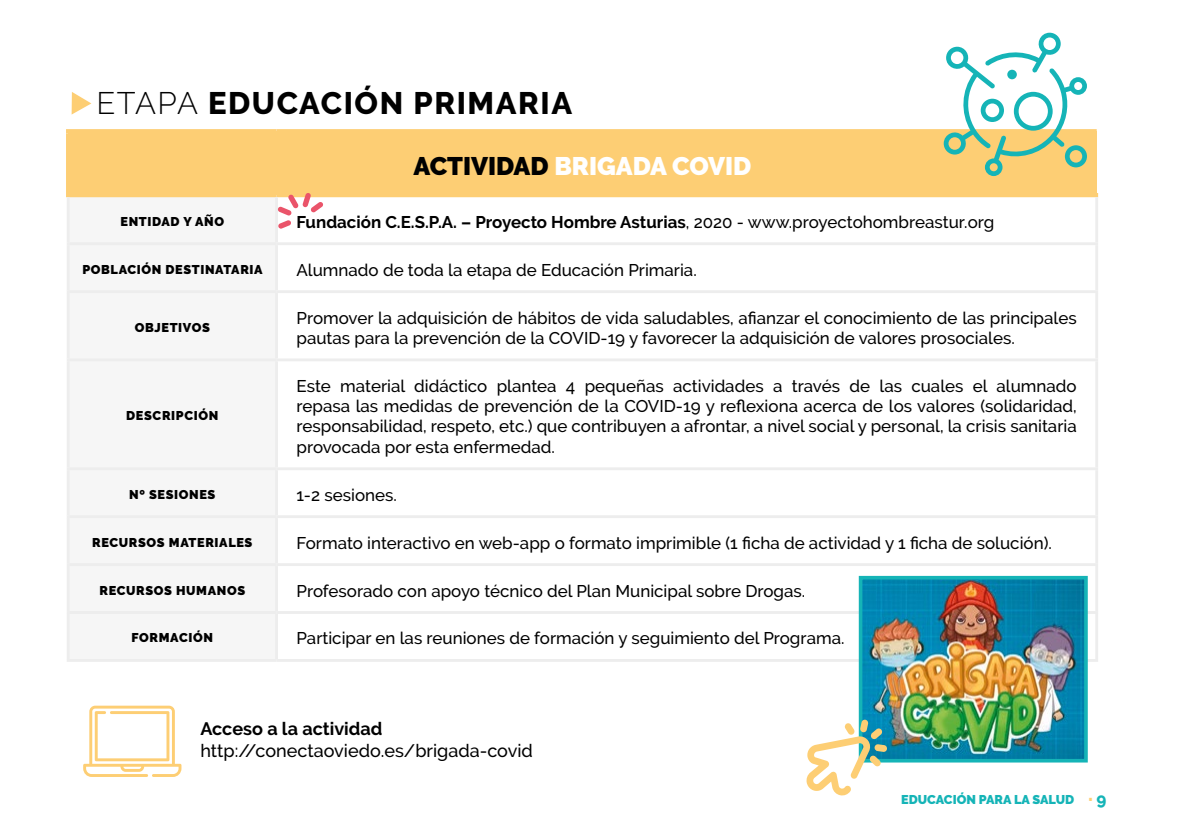
<style>
.page{position:relative;width:1191px;height:840px;background:#fff}
.page>*{position:absolute;margin:0;border:0;box-sizing:border-box;transform-origin:0 0}
.t1{font:800 31px "Raleway";letter-spacing:.05em;color:#000}
.t2{font:900 25.4px "Raleway";color:#fff}
.t3{font:500 18px "Raleway";color:#000}
.t4{font:700 18px "Raleway";color:#000}
.t5{font:500 17px/20.2px "Raleway";color:#000}
.t6{font:700 17px "Raleway";color:#000}
.t7{font:900 12.6px "Raleway";letter-spacing:.05em;color:#000}
.t8{font:900 12.6px "Raleway";color:#15b4b7}
.s1{font-weight:300}
.s2{color:#000}
.s3{font-weight:500}
.s4{font-size:17px;color:#fdce74}
.s5{font-weight:800;font-size:17px}
</style>
<div class="page">
<div style="left:68px;top:131px;width:1028px;height:64px;background:#fdce74"></div>
<div style="left:68px;top:195px;width:208px;height:48px;background:#f6f6f6"></div>
<svg style="left:278px;top:197px;width:817px;height:461px"></svg>
<div style="left:70px;top:245px;width:205px;height:369px;background:#f6f6f6"></div>
<svg style="left:66px;top:129px;width:210px;height:4px"></svg>
<hr style="left:66px;top:133px;width:4px;height:60px;background:#fdce74">
<svg style="left:276px;top:129px;width:820px;height:2px"></svg>
<hr style="left:66px;top:193px;width:210px;height:4px;background:#fdce74">
<hr style="left:276px;top:193px;width:822px;height:4px;background:#fdce74">
<hr style="left:67px;top:197px;width:3px;height:45px;background:#ededed">
<hr style="left:275px;top:197px;width:3px;height:45px;background:#ededed">
<hr style="left:1095px;top:197px;width:3px;height:45px;background:#ededed">
<hr style="left:67px;top:242px;width:209px;height:3px;background:#ededed">
<hr style="left:67px;top:245px;width:3px;height:45px;background:#ededed">
<hr style="left:276px;top:242px;width:822px;height:3px;background:#ededed">
<hr style="left:275px;top:245px;width:3px;height:45px;background:#ededed">
<hr style="left:1095px;top:245px;width:3px;height:45px;background:#ededed">
<hr style="left:67px;top:290px;width:209px;height:3px;background:#ededed">
<hr style="left:67px;top:293px;width:3px;height:65px;background:#ededed">
<hr style="left:276px;top:290px;width:822px;height:3px;background:#ededed">
<hr style="left:275px;top:293px;width:3px;height:65px;background:#ededed">
<hr style="left:1095px;top:293px;width:3px;height:65px;background:#ededed">
<hr style="left:67px;top:358px;width:209px;height:3px;background:#ededed">
<hr style="left:67px;top:361px;width:3px;height:106px;background:#ededed">
<hr style="left:276px;top:358px;width:822px;height:3px;background:#ededed">
<hr style="left:275px;top:361px;width:3px;height:106px;background:#ededed">
<hr style="left:1095px;top:361px;width:3px;height:106px;background:#ededed">
<hr style="left:67px;top:467px;width:209px;height:3px;background:#ededed">
<hr style="left:67px;top:470px;width:3px;height:45px;background:#ededed">
<hr style="left:276px;top:467px;width:822px;height:3px;background:#ededed">
<hr style="left:275px;top:470px;width:3px;height:45px;background:#ededed">
<hr style="left:1095px;top:470px;width:3px;height:45px;background:#ededed">
<hr style="left:67px;top:515px;width:209px;height:3px;background:#ededed">
<hr style="left:67px;top:518px;width:3px;height:45px;background:#ededed">
<hr style="left:276px;top:515px;width:822px;height:3px;background:#ededed">
<hr style="left:275px;top:518px;width:3px;height:45px;background:#ededed">
<hr style="left:1095px;top:518px;width:3px;height:45px;background:#ededed">
<hr style="left:67px;top:563px;width:209px;height:2px;background:#ededed">
<hr style="left:67px;top:565px;width:3px;height:45px;background:#ededed">
<hr style="left:276px;top:563px;width:822px;height:2px;background:#ededed">
<hr style="left:275px;top:565px;width:3px;height:45px;background:#ededed">
<hr style="left:1095px;top:565px;width:3px;height:45px;background:#ededed">
<hr style="left:67px;top:610px;width:209px;height:3px;background:#ededed">
<hr style="left:67px;top:613px;width:3px;height:45px;background:#ededed">
<hr style="left:276px;top:610px;width:822px;height:3px;background:#ededed">
<hr style="left:275px;top:613px;width:3px;height:45px;background:#ededed">
<hr style="left:1095px;top:613px;width:3px;height:45px;background:#ededed">
<hr style="left:67px;top:658px;width:209px;height:3px;background:#ededed">
<hr style="left:276px;top:658px;width:822px;height:3px;background:#ededed">
<svg style="left:277px;top:193px;width:46px;height:35px"></svg>
<img style="left:863px;top:580px;width:219px;height:177px">
<div style="left:858px;top:575px;width:229px;height:187px;border:4px solid #15b4b7"></div>
<svg style="left:943px;top:33px;width:144px;height:143px"></svg>
<svg style="left:72px;top:92px;width:19px;height:22px"></svg>
<svg style="left:806px;top:719px;width:81px;height:76px"></svg>
<svg style="left:83px;top:705px;width:98px;height:71px"></svg>
<h1 class="t1" style="left:96px;top:85px;width:477px"><span class="s1">ETAPA</span> EDUCACIÓN PRIMARIA</h1>
<h2 class="t2" style="left:413px;top:151px;width:339px"><span class="s2">ACTIVIDAD</span> BRIGADA COVID</h2>
<p class="t7" style="left:121px;top:214px;width:18px">ENTIDAD</p>
<p class="t7" style="left:183px;top:214px;width:42px">Y AÑO</p>
<p class="t6" style="left:296px;top:212px;width:699px">Fundación C.E.S.P.A. – Proyecto Hombre Asturias<span class="s3">, 2020 - www.proyectohombreastur.org</span></p>
<p class="t7" style="left:82px;top:262px;width:19px">POBLACIÓN</p>
<p class="t7" style="left:165px;top:262px;width:10px">DESTINATARIA</p>
<p class="t5" style="left:296px;top:259px;width:402px">Alumnado de toda la etapa de Educación Primaria.</p>
<p class="t7" style="left:135px;top:320px;width:36px">OBJETIVO</p>
<p class="t7" style="left:202px;top:320px;width:9px">S</p>
<p class="t5" style="left:296px;top:307px;width:781px">Promover la adquisición de hábitos de vida saludables, afianzar el conocimiento de las principales pautas para la prevención de la COVID-19 y favorecer la adquisición de valores prosociales.</p>
<p class="t7" style="left:126px;top:408px;width:19px">DESCRIPCIÓN</p>
<p class="t5" style="left:296px;top:375px;width:781px;text-align:justify">Este material didáctico plantea 4 pequeñas actividades a través de las cuales el alumnado repasa las medidas de prevención de la COVID-19 y reflexiona acerca de los valores (solidaridad, responsabilidad, respeto, etc.) que contribuyen a afrontar, a nivel social y personal, la crisis sanitaria provocada por esta enfermedad.</p>
<p class="t7" style="left:129px;top:486px;width:30px">Nº SESIONES</p>
<p class="t5" style="left:296px;top:484px;width:102px">1-2 sesiones.</p>
<p class="t7" style="left:92px;top:534px;width:20px">RECURSOS</p>
<p class="t7" style="left:169px;top:534px;width:10px">MATERIALES</p>
<p class="t5" style="left:296px;top:532px;width:757px">Formato interactivo en web-app o formato imprimible (1 ficha de actividad y 1 ficha de solución).</p>
<p class="t7" style="left:99px;top:582px;width:20px">RECURSOS</p>
<p class="t7" style="left:176px;top:582px;width:11px">HUMANOS</p>
<p class="t5" style="left:296px;top:580px;width:510px">Profesorado con apoyo técnico del Plan Municipal sobre Drogas.</p>
<p class="t7" style="left:132px;top:630px;width:18px">FORMACIÓN</p>
<p class="t5" style="left:296px;top:628px;width:549px">Participar en las reuniones de formación y seguimiento del Programa.</p>
<p class="t4" style="left:200px;top:718px;width:183px">Acceso a la actividad</p>
<p class="t3" style="left:200px;top:740px;width:334px">http://conectaoviedo.es/brigada-covid</p>
<p class="t8" style="left:901px;top:791px;width:207px">EDUCACIÓN PARA LA SALUD <span class="s4">·</span> <span class="s5">9</span></p>
</div>
